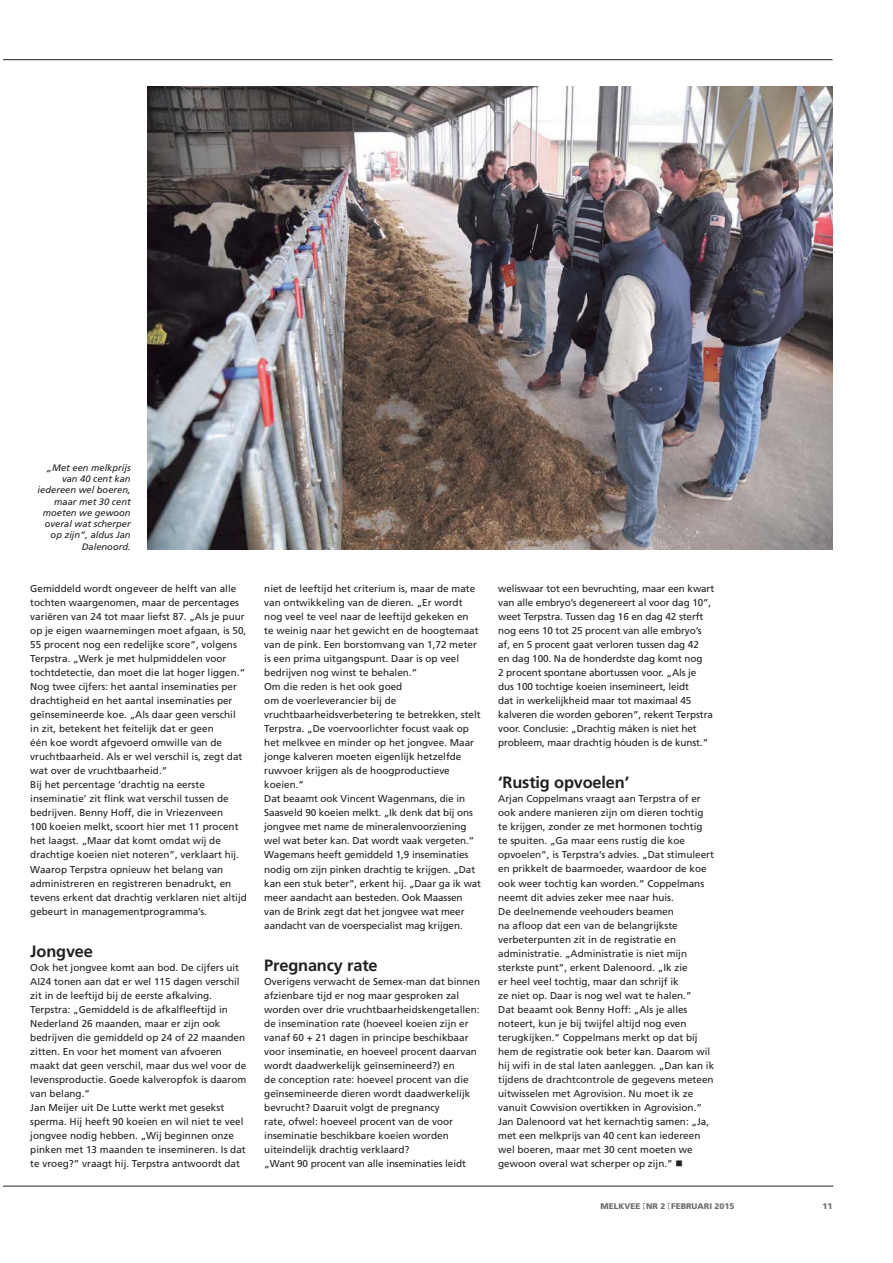
<style>
.page{position:relative;width:893px;height:1263px;background:#fff}
.page>*{position:absolute;margin:0;border:0;box-sizing:border-box;transform-origin:0 0}
.t1{font:700 16.35px "Frutiger LT Std";letter-spacing:-.01em;color:#231f20}
.t2{font:9.9px/14.1px "Frutiger LT Std";color:#231f20}
.t3{font:italic 9.3px/11.2px "Frutiger LT Std";color:#231f20;text-align:right}
.t4{font:900 8.25px "Frutiger LT Std";color:#6d6e70}
</style>
<div class="page">
<hr style="left:4px;top:59px;width:828px;height:1px;background:#231f20">
<hr style="left:4px;top:1186px;width:829px;height:1px;background:#231f20">
<img style="left:147px;top:87px;width:685px;height:463px">
<p class="t3" style="left:38px;top:463px;width:95px">„Met een melkprijs van 40 cent kan iedereen wel boeren, maar met 30 cent moeten we gewoon overal wat scherper op zijn”, aldus Jan<br>Dalenoord.</p>
<p class="t2" style="left:30px;top:582px;width:218px">Gemiddeld wordt ongeveer de helft van alle tochten waargenomen, maar de percentages variëren van 24 tot maar liefst 87. „Als je puur op je eigen waarnemingen moet afgaan, is 50, 55 procent nog een redelijke score”, volgens Terpstra. „Werk je met hulpmiddelen voor tochtdetectie, dan moet die lat hoger liggen.” Nog twee cijfers: het aantal inseminaties per drachtigheid en het aantal inseminaties per geïnsemineerde koe. „Als daar geen verschil in zit, betekent het feitelijk dat er geen<br>één koe wordt afgevoerd omwille van de vruchtbaarheid. Als er wel verschil is, zegt dat wat over de vruchtbaarheid.”<br>Bij het percentage ‘drachtig na eerste inseminatie’ zit flink wat verschil tussen de bedrijven. Benny Hoff, die in Vriezenveen<br>100 koeien melkt, scoort hier met 11 procent het laagst. „Maar dat komt omdat wij de drachtige koeien niet noteren”, verklaart hij.<br>Waarop Terpstra opnieuw het belang van administreren en registreren benadrukt, en tevens erkent dat drachtig verklaren niet altijd gebeurt in managementprogramma’s.</p>
<h1 class="t1" style="left:30px;top:944px;width:64px">Jongvee</h1>
<p class="t2" style="left:30px;top:961px;width:217px">Ook het jongvee komt aan bod. De cijfers uit AI24 tonen aan dat er wel 115 dagen verschil zit in de leeftijd bij de eerste afkalving.<br>Terpstra: „Gemiddeld is de afkalfleeftijd in Nederland 26 maanden, maar er zijn ook bedrijven die gemiddeld op 24 of 22 maanden zitten. En voor het moment van afvoeren maakt dat geen verschil, maar dus wel voor de levensproductie. Goede kalveropfok is daarom van belang.”<br>Jan Meijer uit De Lutte werkt met gesekst sperma. Hij heeft 90 koeien en wil niet te veel jongvee nodig hebben. „Wij beginnen onze pinken met 13 maanden te insemineren. Is dat te vroeg?” vraagt hij. Terpstra antwoordt dat</p>
<p class="t2" style="left:264px;top:582px;width:218px">niet de leeftijd het criterium is, maar de mate van ontwikkeling van de dieren. „Er wordt nog veel te veel naar de leeftijd gekeken en<br>te weinig naar het gewicht en de hoogtemaat van de pink. Een borstomvang van 1,72 meter is een prima uitgangspunt. Daar is op veel bedrijven nog winst te behalen.”<br>Om die reden is het ook goed<br>om de voerleverancier bij de vruchtbaarheidsverbetering te betrekken, stelt Terpstra. „De voervoorlichter focust vaak op het melkvee en minder op het jongvee. Maar jonge kalveren moeten eigenlijk hetzelfde ruwvoer krijgen als de hoogproductieve koeien.”<br>Dat beaamt ook Vincent Wagenmans, die in Saasveld 90 koeien melkt. „Ik denk dat bij ons jongvee met name de mineralenvoorziening wel wat beter kan. Dat wordt vaak vergeten.” Wagemans heeft gemiddeld 1,9 inseminaties nodig om zijn pinken drachtig te krijgen. „Dat kan een stuk beter”, erkent hij. „Daar ga ik wat meer aandacht aan besteden. Ook Maassen van de Brink zegt dat het jongvee wat meer aandacht van de voerspecialist mag krijgen.</p>
<h1 class="t1" style="left:264px;top:958px;width:115px">Pregnancy rate</h1>
<p class="t2" style="left:264px;top:975px;width:217px">Overigens verwacht de Semex-man dat binnen afzienbare tijd er nog maar gesproken zal worden over drie vruchtbaarheidskengetallen: de insemination rate (hoeveel koeien zijn er vanaf 60 + 21 dagen in principe beschikbaar voor inseminatie, en hoeveel procent daarvan wordt daadwerkelijk geïnsemineerd?) en<br>de conception rate: hoeveel procent van die geïnsemineerde dieren wordt daadwerkelijk bevrucht? Daaruit volgt de pregnancy<br>rate, ofwel: hoeveel procent van de voor inseminatie beschikbare koeien worden uiteindelijk drachtig verklaard?<br>„Want 90 procent van alle inseminaties leidt</p>
<p class="t2" style="left:498px;top:582px;width:217px">weliswaar tot een bevruchting, maar een kwart van alle embryo’s degenereert al voor dag 10”, weet Terpstra. Tussen dag 16 en dag 42 sterft nog eens 10 tot 25 procent van alle embryo’s af, en 5 procent gaat verloren tussen dag 42<br>en dag 100. Na de honderdste dag komt nog<br>2 procent spontane abortussen voor. „Als je dus 100 tochtige koeien insemineert, leidt<br>dat in werkelijkheid maar tot maximaal 45 kalveren die worden geboren”, rekent Terpstra voor. Conclusie: „Drachtig máken is niet het probleem, maar drachtig hóuden is de kunst.”</p>
<h1 class="t1" style="left:498px;top:776px;width:133px">‘Rustig opvoelen’</h1>
<p class="t2" style="left:498px;top:792px;width:217px">Arjan Coppelmans vraagt aan Terpstra of er ook andere manieren zijn om dieren tochtig te krijgen, zonder ze met hormonen tochtig te spuiten. „Ga maar eens rustig die koe opvoelen”, is Terpstra’s advies. „Dat stimuleert en prikkelt de baarmoeder, waardoor de koe ook weer tochtig kan worden.” Coppelmans neemt dit advies zeker mee naar huis.<br>De deelnemende veehouders beamen<br>na afloop dat een van de belangrijkste verbeterpunten zit in de registratie en administratie. „Administratie is niet mijn sterkste punt”, erkent Dalenoord. „Ik zie<br>er heel veel tochtig, maar dan schrijf ik<br>ze niet op. Daar is nog wel wat te halen.”<br>Dat beaamt ook Benny Hoff: „Als je alles noteert, kun je bij twijfel altijd nog even terugkijken.” Coppelmans merkt op dat bij hem de registratie ook beter kan. Daarom wil hij wifi in de stal laten aanleggen. „Dan kan ik tijdens de drachtcontrole de gegevens meteen uitwisselen met Agrovision. Nu moet ik ze vanuit Cowvision overtikken in Agrovision.” Jan Dalenoord vat het kernachtig samen: „Ja, met een melkprijs van 40 cent kan iedereen wel boeren, maar met 30 cent moeten we gewoon overal wat scherper op zijn.”</p>
<p class="t4" style="left:600px;top:1203px;width:136px">MELKVEE NR 2 FEBRUARI 2015</p>
<p class="t4" style="left:822px;top:1203px;width:12px">11</p>
</div>
